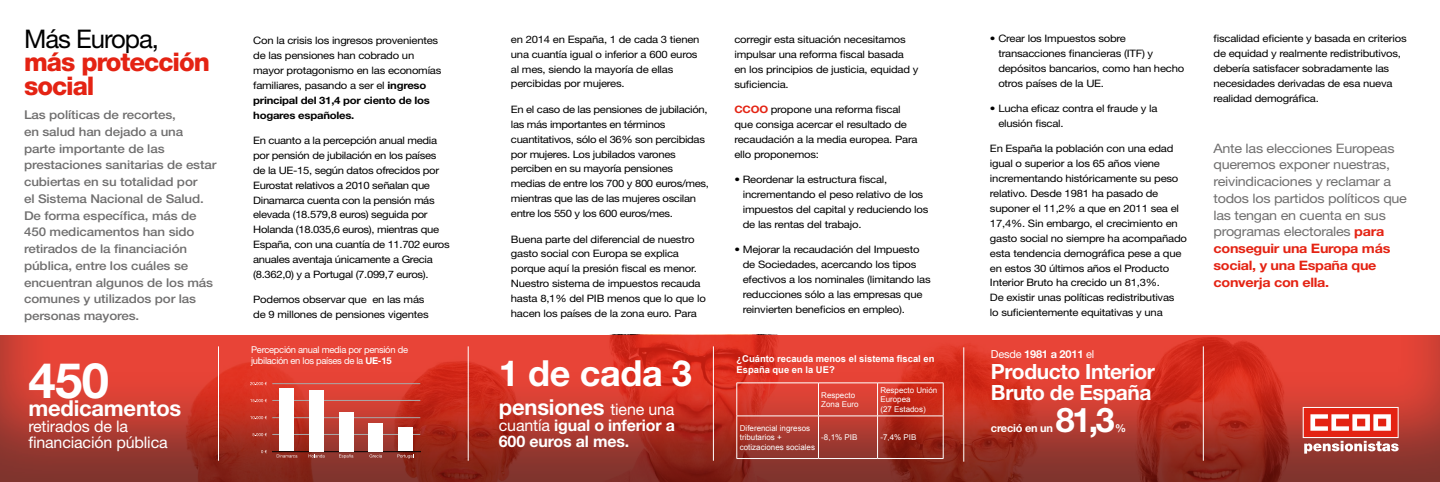
<style>
.page{position:relative;width:1440px;height:482px;background:#fff}
.page>*{position:absolute;margin:0;border:0;box-sizing:border-box;transform-origin:0 0}
.t1{font:700 49px "Helvetica Neue LT Std";color:#fff}
.t2{font:700 36px "Helvetica Neue LT Std";letter-spacing:-.01em;color:#fff}
.t3{font:700 34px "Helvetica Neue LT Std";color:#fff}
.t4{font:800 25.7px/23.8px "Helvetica Neue LT Std";letter-spacing:-.04em;color:#e42313}
.t5{font:25.7px "Helvetica Neue LT Std";letter-spacing:-.04em;color:#000}
.t6{font:700 22px "Helvetica Neue LT Std";letter-spacing:-.01em;color:#fff}
.t7{font:700 21px/21px "Helvetica Neue LT Std";letter-spacing:-.02em;color:#fff}
.t8{font:700 16px/16px "Helvetica Neue LT Std";letter-spacing:-.01em;color:#fff}
.t9{font:16px/16px "Helvetica Neue LT Std";letter-spacing:-.01em;color:#fff}
.t10{font:13px/16.7px "Helvetica Neue LT Std";letter-spacing:-.02em;color:#706f6f;scale:1.1 1}
.t11{font:500 12.1px/16.7px "Helvetica Neue LT Std";letter-spacing:-.01em;color:#706f6f;scale:1.1 1}
.t12{font:700 11px "Helvetica Neue LT Std";letter-spacing:-.02em;color:#fff}
.t13{font:10.2px/14.9px "Helvetica Neue LT Std";letter-spacing:-.02em;color:#000;scale:1.1 1}
.t14{font:9.4px/11.1px "Helvetica Neue LT Std";letter-spacing:-.03em;color:#fff}
.t15{font:700 9.4px/11.3px "Arial";color:#fff}
.t16{font:8px/9.6px "Arial";color:#fff}
.s1{font-weight:700}
.s2{font-weight:700;color:#e42313}
.s3{font-weight:400;font-size:16px}
.s4{font-weight:400}
</style>
<div class="page">
<div style="left:0;top:328px;width:1440px;height:154px;background:#000;opacity:.55"></div>
<hr style="left:272px;top:434px;width:148px;height:1px;background:#a9a9a9">
<hr style="left:272px;top:417px;width:148px;height:1px;background:#a9a9a9">
<hr style="left:272px;top:400px;width:148px;height:1px;background:#a9a9a9">
<hr style="left:272px;top:383px;width:148px;height:1px;background:#a9a9a9">
<hr style="left:273px;top:451px;width:148px;height:1px;background:#020203">
<svg style="left:261px;top:450px;width:6px;height:3px"></svg>
<svg style="left:253px;top:433px;width:14px;height:4px"></svg>
<svg style="left:250px;top:416px;width:17px;height:4px"></svg>
<svg style="left:250px;top:399px;width:17px;height:4px"></svg>
<svg style="left:250px;top:382px;width:17px;height:4px"></svg>
<svg style="left:277px;top:454px;width:20px;height:3px"></svg>
<svg style="left:309px;top:454px;width:16px;height:3px"></svg>
<svg style="left:339px;top:454px;width:14px;height:4px"></svg>
<svg style="left:370px;top:454px;width:12px;height:3px"></svg>
<svg style="left:397px;top:454px;width:17px;height:4px"></svg>
<div style="left:398px;top:427px;width:15px;height:24px;background:#fff"></div>
<div style="left:368px;top:423px;width:15px;height:28px;background:#fff"></div>
<div style="left:339px;top:412px;width:15px;height:39px;background:#fff"></div>
<div style="left:309px;top:390px;width:15px;height:61px;background:#fff"></div>
<div style="left:280px;top:388px;width:14px;height:63px;background:#fff"></div>
<div style="left:1303px;top:407px;width:95px;height:31px;background:#e42313;border:1px solid #fff"></div>
<svg style="left:1310px;top:414px;width:81px;height:17px"></svg>
<svg style="left:1304px;top:441px;width:95px;height:13px"></svg>
<hr style="left:218px;top:346px;width:1px;height:115px;background:#fff">
<hr style="left:468px;top:346px;width:1px;height:115px;background:#fff">
<hr style="left:713px;top:346px;width:1px;height:115px;background:#fff">
<hr style="left:963px;top:347px;width:1px;height:115px;background:#fff">
<hr style="left:1203px;top:346px;width:1px;height:115px;background:#fff">
<hr style="left:737px;top:383px;width:81px;height:1px;background:#fff">
<hr style="left:737px;top:383px;width:1px;height:33px;background:#fff">
<hr style="left:818px;top:383px;width:60px;height:1px;background:#fff">
<hr style="left:818px;top:383px;width:1px;height:33px;background:#fff">
<hr style="left:878px;top:383px;width:65px;height:1px;background:#fff">
<hr style="left:877px;top:383px;width:1px;height:33px;background:#fff">
<hr style="left:943px;top:383px;width:1px;height:33px;background:#fff">
<hr style="left:737px;top:416px;width:81px;height:1px;background:#fff">
<hr style="left:737px;top:416px;width:1px;height:42px;background:#fff">
<hr style="left:818px;top:416px;width:60px;height:1px;background:#fff">
<hr style="left:818px;top:416px;width:1px;height:42px;background:#fff">
<hr style="left:878px;top:416px;width:65px;height:1px;background:#fff">
<hr style="left:877px;top:416px;width:1px;height:42px;background:#fff">
<hr style="left:943px;top:416px;width:1px;height:42px;background:#fff">
<hr style="left:737px;top:458px;width:81px;height:1px;background:#fff">
<hr style="left:818px;top:458px;width:60px;height:1px;background:#fff">
<hr style="left:878px;top:458px;width:65px;height:1px;background:#fff">
<h3 class="t5" style="left:24px;top:24px;width:136px">Más Europa,</h3>
<h3 class="t4" style="left:24px;top:50px;width:187px">más protección social</h3>
<p class="t11" style="left:24px;top:106px;width:176px">Las políticas de recortes,<br>en salud han dejado a una parte importante de las prestaciones sanitarias de estar cubiertas en su totalidad por<br>el Sistema Nacional de Salud.<br>De forma específica, más de<br>450 medicamentos han sido retirados de la financiación pública, entre los cuáles se encuentran algunos de los más comunes y utilizados por las personas mayores.</p>
<h1 class="t1" style="left:28px;top:350px;width:82px">450</h1>
<h3 class="t6" style="left:28px;top:394px;width:155px">medicamentos</h3>
<h3 class="t9" style="left:28px;top:418px;width:141px">retirados de la financiación pública</h3>
<p class="t13" style="left:253px;top:33px;width:173px">Con la crisis los ingresos provenientes de las pensiones han cobrado un mayor protagonismo en las economías familiares, pasando a ser el <span class="s1">ingreso principal del 31,4 por ciento de los hogares españoles.</span></p>
<p class="t13" style="left:253px;top:133px;width:180px">En cuanto a la percepción anual media por pensión de jubilación en los países de la UE-15, según datos ofrecidos por Eurostat relativos a 2010 señalan que Dinamarca cuenta con la pensión más elevada (18.579,8 euros) seguida por Holanda (18.035,6 euros), mientras que España, con una cuantía de 11.702 euros anuales aventaja únicamente a Grecia (8.362,0) y a Portugal (7.099,7 euros).</p>
<p class="t13" style="left:253px;top:292px;width:161px">Podemos observar que en las más de 9 millones de pensiones vigentes</p>
<p class="t13" style="left:511px;top:32px;width:173px">en 2014 en España, 1 de cada 3 tienen una cuantía igual o inferior a 600 euros al mes, siendo la mayoría de ellas percibidas por mujeres.</p>
<p class="t13" style="left:511px;top:102px;width:182px">En el caso de las pensiones de jubilación, las más importantes en términos cuantitativos, sólo el 36% son percibidas por mujeres. Los jubilados varones perciben en su mayoría pensiones medias de entre los 700 y 800 euros/mes, mientras que las de las mujeres oscilan entre los 550 y los 600 euros/mes.</p>
<p class="t13" style="left:511px;top:231px;width:179px">Buena parte del diferencial de nuestro gasto social con Europa se explica porque aquí la presión fiscal es menor.<br>Nuestro sistema de impuestos recauda hasta 8,1% del PIB menos que lo que lo hacen los países de la zona euro. Para</p>
<p class="t13" style="left:734px;top:32px;width:169px">corregir esta situación necesitamos impulsar una reforma fiscal basada en los principios de justicia, equidad y suficiencia.</p>
<p class="t13" style="left:734px;top:102px;width:168px"><span class="s2">CCOO</span> propone una reforma fiscal que consiga acercar el resultado de recaudación a la media europea. Para ello proponemos:</p>
<p class="t13" style="left:743px;top:172px;width:170px;text-indent:-8px">• Reordenar la estructura fiscal, incrementando el peso relativo de los impuestos del capital y reduciendo los de las rentas del trabajo.</p>
<p class="t13" style="left:743px;top:242px;width:172px;text-indent:-8px">• Mejorar la recaudación del Impuesto de Sociedades, acercando los tipos efectivos a los nominales (limitando las reducciones sólo a las empresas que reinvierten beneficios en empleo).</p>
<p class="t14" style="left:251px;top:344px;width:158px">Percepción anual media por pensión de jubilación en los países de la <span class="s1">UE-15</span></p>
<p class="t15" style="left:737px;top:353px;width:199px">¿Cuánto recauda menos el sistema fiscal en<br>España que en la UE?</p>
<p class="t16" style="left:821px;top:390px;width:39px">Respecto<br>Zona Euro</p>
<p class="t16" style="left:880px;top:385px;width:58px">Respecto Unión<br>Europea<br>(27 Estados)</p>
<p class="t16" style="left:740px;top:423px;width:77px">Diferencial ingresos tributarios + cotizaciones sociales</p>
<p class="t16" style="left:821px;top:433px;width:38px">-8,1% PIB</p>
<p class="t16" style="left:880px;top:433px;width:38px">-7,4% PIB</p>
<h2 class="t2" style="left:499px;top:350px;width:195px">1 de cada 3</h2>
<h3 class="t6" style="left:499px;top:393px;width:177px">pensiones <span class="s3">tiene una</span></h3>
<h3 class="t8" style="left:499px;top:417px;width:178px"><span class="s4">cuantía</span> igual o inferior a<br>600 euros al mes.</h3>
<p class="t13" style="left:998px;top:31px;width:171px;text-indent:-8px">• Crear los Impuestos sobre transacciones financieras (ITF) y depósitos bancarios, como han hecho otros países de la UE.</p>
<p class="t13" style="left:998px;top:101px;width:146px;text-indent:-8px">• Lucha eficaz contra el fraude y la elusión fiscal.</p>
<p class="t13" style="left:990px;top:141px;width:181px">En España la población con una edad igual o superior a los 65 años viene incrementando históricamente su peso relativo. Desde 1981 ha pasado de suponer el 11,2% a que en 2011 sea el 17,4%. Sin embargo, el crecimiento en gasto social no siempre ha acompañado esta tendencia demográfica pese a que en estos 30 últimos años el Producto Interior Bruto ha crecido un 81,3%.<br>De existir unas políticas redistributivas<br>lo suficientemente equitativas y una</p>
<p class="t12" style="left:991px;top:347px;width:105px"><span class="s4">Desde</span> 1981 a 2011 <span class="s4">el</span></p>
<h3 class="t7" style="left:991px;top:360px;width:165px">Producto Interior<br>Bruto de España</h3>
<p class="t12" style="left:991px;top:421px;width:64px">creció en un</p>
<h3 class="t3" style="left:1056px;top:399px;width:61px">81,3</h3>
<p class="t12" style="left:1115px;top:421px;width:12px">%</p>
<p class="t13" style="left:1214px;top:31px;width:177px">fiscalidad eficiente y basada en criterios de equidad y realmente redistributivos, debería satisfacer sobradamente las necesidades derivadas de esa nueva realidad demográfica.</p>
<p class="t10" style="left:1214px;top:139px;width:177px">Ante las elecciones Europeas queremos exponer nuestras, reivindicaciones y reclamar a todos los partidos políticos que las tengan en cuenta en sus programas electorales <span class="s2">para conseguir una Europa más social, y una España que converja con ella.</span></p>
</div>
